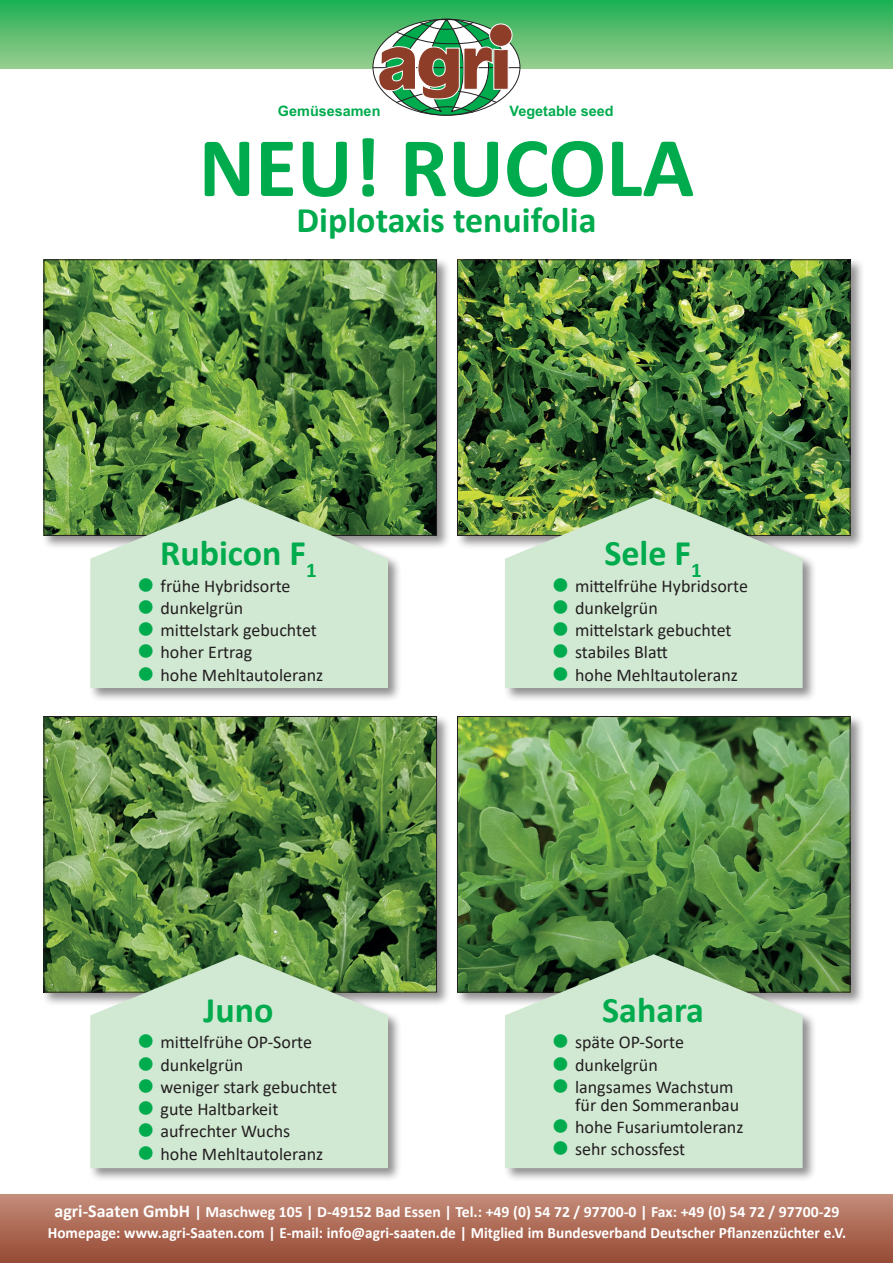
<style>
.page{position:relative;width:893px;height:1263px;background:#fff}
.page>*{position:absolute;margin:0;border:0;box-sizing:border-box;transform-origin:0 0}
.t1{font:700 85.5px "Calibri";color:#00ab4d}
.t2{font:700 36px "Calibri";color:#00ab4d}
.t3{font:18px/18px "Calibri";color:#231f20}
.t4{font:700 15.75px "Calibri";color:#fff}
.t5{font:700 14.4px "Arial";color:#00ab4d}
.s1{font-size:18px}
</style>
<div class="page">
<div style="left:0;top:0;width:893px;height:68px;background:linear-gradient(to bottom,#1daf53,#99cd8e)"></div>
<svg style="left:372px;top:19px;width:149px;height:97px"></svg>
<div style="left:490px;top:24px;width:22px;height:22px;background:#8d3d28;border-radius:50%"></div>
<div style="left:489px;top:24px;width:23px;height:23px;border:1px solid #fff;border-radius:50%"></div>
<div style="left:0;top:1195px;width:893px;height:68px;background:linear-gradient(to bottom,#c38b78,#974a35)"></div>
<div style="left:455px;top:257px;width:410px;height:293px;background:#231f20;opacity:.5"></div>
<img style="left:459px;top:261px;width:389px;height:273px">
<div style="left:41px;top:257px;width:410px;height:293px;background:#231f20;opacity:.5"></div>
<img style="left:46px;top:261px;width:389px;height:273px">
<div style="left:88px;top:496px;width:314px;height:206px;background:#231f20;opacity:.5"></div>
<svg style="left:90px;top:497px;width:298px;height:191px;background:#bdd7bc"></svg>
<div style="left:503px;top:496px;width:314px;height:206px;background:#231f20;opacity:.5"></div>
<svg style="left:505px;top:497px;width:298px;height:191px;background:#bed8bc"></svg>
<div style="left:455px;top:714px;width:410px;height:292px;background:#231f20;opacity:.5"></div>
<img style="left:459px;top:718px;width:389px;height:272px">
<div style="left:41px;top:714px;width:410px;height:292px;background:#231f20;opacity:.5"></div>
<img style="left:46px;top:718px;width:389px;height:272px">
<div style="left:88px;top:952px;width:314px;height:230px;background:#231f20;opacity:.5"></div>
<svg style="left:90px;top:954px;width:298px;height:214px;background:#c1dbbf"></svg>
<div style="left:503px;top:952px;width:314px;height:230px;background:#231f20;opacity:.5"></div>
<svg style="left:505px;top:954px;width:298px;height:214px;background:#bdd6bd"></svg>
<p class="t5" style="left:278px;top:101px;width:104px">Gemüsesamen</p>
<p class="t5" style="left:510px;top:101px;width:106px">Vegetable seed</p>
<p class="t1" style="left:199px;top:107px;width:497px">NEU! RUCOLA</p>
<p class="t2" style="left:297px;top:195px;width:301px">Diplotaxis tenuifolia</p>
<p class="t2" style="left:160px;top:528px;width:158px">Rubicon F<sub>1</sub></p>
<p class="t3" style="left:139px;top:576px;width:153px"><sup>■</sup> frühe Hybridsorte</p>
<p class="t3" style="left:139px;top:598px;width:105px"><sup>■</sup> dunkelgrün</p>
<p class="t3" style="left:139px;top:621px;width:179px"><sup>■</sup> mittelstark gebuchtet</p>
<p class="t3" style="left:139px;top:643px;width:115px"><sup>■</sup> hoher Ertrag</p>
<p class="t3" style="left:139px;top:665px;width:186px"><sup>■</sup> hohe Mehltautoleranz</p>
<p class="t2" style="left:204px;top:984px;width:71px">Juno</p>
<p class="t3" style="left:139px;top:1033px;width:174px"><sup>■</sup> mittelfrühe OP-Sorte</p>
<p class="t3" style="left:139px;top:1055px;width:105px"><sup>■</sup> dunkelgrün</p>
<p class="t3" style="left:139px;top:1077px;width:199px"><sup>■</sup> weniger stark gebuchtet</p>
<p class="t3" style="left:139px;top:1100px;width:141px"><sup>■</sup> gute Haltbarkeit</p>
<p class="t3" style="left:139px;top:1122px;width:152px"><sup>■</sup> aufrechter Wuchs</p>
<p class="t3" style="left:139px;top:1144px;width:186px"><sup>■</sup> hohe Mehltautoleranz</p>
<p class="t2" style="left:604px;top:528px;width:99px">Sele F<sub>1</sub></p>
<p class="t3" style="left:554px;top:576px;width:196px"><sup>■</sup> mittelfrühe Hybridsorte</p>
<p class="t3" style="left:554px;top:598px;width:105px"><sup>■</sup> dunkelgrün</p>
<p class="t3" style="left:554px;top:621px;width:179px"><sup>■</sup> mittelstark gebuchtet</p>
<p class="t3" style="left:554px;top:643px;width:116px"><sup>■</sup> stabiles Blatt</p>
<p class="t3" style="left:554px;top:665px;width:186px"><sup>■</sup> hohe Mehltautoleranz</p>
<p class="t2" style="left:602px;top:984px;width:103px">Sahara</p>
<p class="t3" style="left:554px;top:1033px;width:132px"><sup>■</sup> späte OP-Sorte</p>
<p class="t3" style="left:554px;top:1055px;width:105px"><sup>■</sup> dunkelgrün</p>
<p class="t3" style="left:575px;top:1077px;width:166px;text-indent:-21px"><sup>■</sup> langsames Wachstum für den Sommeranbau</p>
<p class="t3" style="left:554px;top:1118px;width:191px"><sup>■</sup> hohe Fusariumtoleranz</p>
<p class="t3" style="left:554px;top:1140px;width:133px"><sup>■</sup> sehr schossfest</p>
<p class="t4" style="left:54px;top:1200px;width:787px"><span class="s1">agri-Saaten GmbH</span> | Maschweg 105 | D-49152 Bad Essen | Tel.: +49 (0) 54 72 / 97700-0 | Fax: +49 (0) 54 72 / 97700-29</p>
<p class="t4" style="left:48px;top:1221px;width:800px">Homepage: www.agri-Saaten.com | E-mail: info@agri-saaten.de | Mitglied im Bundesverband Deutscher Pflanzenzüchter e.V.</p>
</div>
